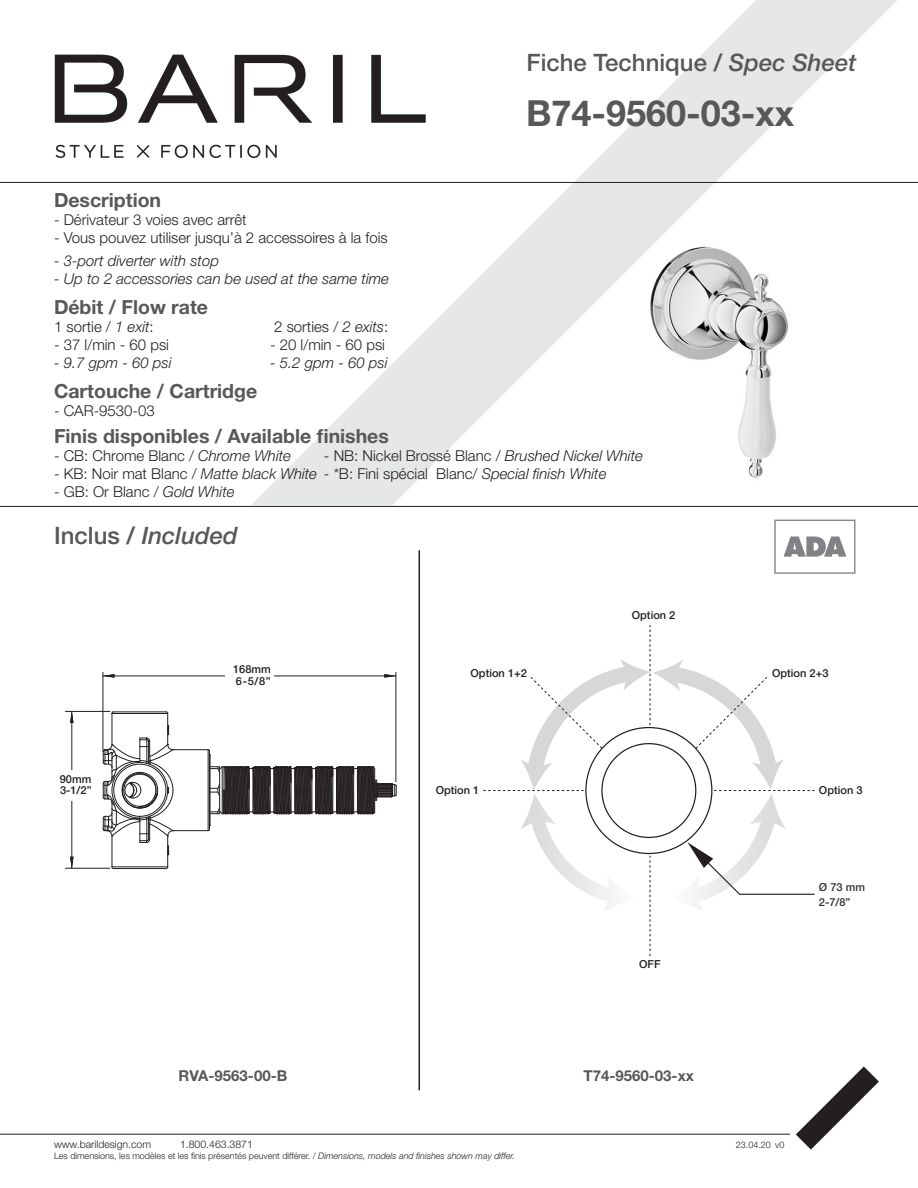
<style>
.page{position:relative;width:918px;height:1188px;background:#fff}
.page>*{position:absolute;margin:0;border:0;box-sizing:border-box;transform-origin:0 0}
.t1{font:700 36px "Helvetica Neue LT Std";color:#57585a}
.t2{font:500 24px "Helvetica Neue LT Std";color:#57585a}
.t3{font:italic 500 24px "Helvetica Neue LT Std";color:#57585a}
.t4{font:700 19.5px "Helvetica Neue LT Std";color:#57585a}
.t5{font:300 15px "Helvetica Neue LT Std";color:#231f20}
.t6{font:italic 300 15px "Helvetica Neue LT Std";color:#231f20}
.t7{font:700 15px "Helvetica Neue LT Std";color:#57585a}
.t8{font:500 11.1px/11.6px "Helvetica Neue LT Std";color:#231f20}
.t9{font:500 11.1px/14.4px "Helvetica Neue LT Std";color:#312f30}
.t10{font:300 10.5px "Helvetica Neue LT Std";color:#231f20}
.t11{font:300 9px "Helvetica Neue LT Std";color:#231f20}
.s1{font-style:italic}
.s2{font-style:normal}
</style>
<div class="page">
<hr style="left:0;top:506px;width:918px;height:1px;background:#231f20">
<hr style="left:0;top:1134px;width:790px;height:1px;background:#231f20">
<svg style="left:796px;top:1066px;width:83px;height:84px"></svg>
<img style="left:54px;top:54px;width:196px;height:104px">
<svg style="left:250px;top:0;width:648px;height:506px"></svg>
<hr style="left:0;top:182px;width:918px;height:1px;background:#231f20">
<svg style="left:483px;top:625px;width:332px;height:331px"></svg>
<hr style="left:103px;top:676px;width:293px;height:1px;background:#231f20">
<hr style="left:103px;top:672px;width:1px;height:79px;background:#231f20">
<hr style="left:72px;top:711px;width:1px;height:157px;background:#231f20">
<hr style="left:65px;top:868px;width:45px;height:1px;background:#231f20">
<hr style="left:65px;top:711px;width:45px;height:1px;background:#231f20">
<svg style="left:103px;top:674px;width:11px;height:4px"></svg>
<svg style="left:70px;top:857px;width:4px;height:11px"></svg>
<svg style="left:70px;top:711px;width:4px;height:12px"></svg>
<div style="left:54px;top:771px;width:39px;height:30px;background:#fff"></div>
<hr style="left:112px;top:836px;width:1px;height:31px;background:#231f20">
<hr style="left:112px;top:713px;width:1px;height:32px;background:#231f20">
<hr style="left:167px;top:713px;width:1px;height:32px;background:#231f20">
<hr style="left:167px;top:836px;width:1px;height:31px;background:#231f20">
<hr style="left:114px;top:712px;width:52px;height:1px;background:#231f20">
<hr style="left:112px;top:713px;width:56px;height:1px;background:#231f20">
<hr style="left:173px;top:749px;width:35px;height:1px;background:#231f20">
<hr style="left:173px;top:830px;width:35px;height:1px;background:#231f20">
<hr style="left:112px;top:866px;width:56px;height:1px;background:#231f20">
<hr style="left:114px;top:868px;width:52px;height:1px;background:#231f20">
<svg style="left:207px;top:672px;width:190px;height:160px"></svg>
<svg style="left:103px;top:725px;width:71px;height:130px"></svg>
<hr style="left:418px;top:550px;width:2px;height:540px;background:#231f20">
<svg style="left:774px;top:520px;width:81px;height:54px"></svg>
<p class="t2" style="left:526px;top:48px;width:331px">Fiche Technique / <span class="s1">Spec Sheet</span></p>
<p class="t1" style="left:526px;top:91px;width:270px">B74-9560-03-xx</p>
<p class="t4" style="left:54px;top:188px;width:109px">Description</p>
<p class="t5" style="left:54px;top:211px;width:194px">- Dérivateur 3 voies avec arrêt</p>
<p class="t5" style="left:54px;top:229px;width:335px">- Vous pouvez utiliser jusqu’à 2 accessoires à la fois</p>
<p class="t6" style="left:54px;top:251px;width:167px">- 3-port diverter with stop</p>
<p class="t6" style="left:54px;top:269px;width:337px">- Up to 2 accessories can be used at the same time</p>
<p class="t4" style="left:54px;top:295px;width:156px">Débit / Flow rate</p>
<p class="t5" style="left:54px;top:317px;width:101px">1 sortie / <span class="s1">1 exit</span>:</p>
<p class="t5" style="left:274px;top:317px;width:116px">2 sorties / <span class="s1">2 exits</span>:</p>
<p class="t5" style="left:54px;top:335px;width:117px">- 37 l/min - 60 psi</p>
<p class="t5" style="left:270px;top:335px;width:117px">- 20 l/min - 60 psi</p>
<p class="t6" style="left:54px;top:353px;width:119px">- 9.7 gpm - 60 psi</p>
<p class="t6" style="left:270px;top:353px;width:119px">- 5.2 gpm - 60 psi</p>
<p class="t4" style="left:54px;top:379px;width:205px">Cartouche / Cartridge</p>
<p class="t5" style="left:54px;top:401px;width:102px">- CAR-9530-03</p>
<p class="t4" style="left:54px;top:424px;width:336px">Finis disponibles / Available finishes</p>
<p class="t5" style="left:54px;top:446px;width:239px">- CB: Chrome Blanc / <span class="s1">Chrome White</span></p>
<p class="t5" style="left:324px;top:446px;width:320px">- NB: Nickel Brossé Blanc / <span class="s1">Brushed Nickel White</span></p>
<p class="t5" style="left:54px;top:464px;width:554px">- KB: Noir mat Blanc / <span class="s1">Matte black White</span> - *B: Fini spécial Blanc/ <span class="s1">Special finish White</span></p>
<p class="t5" style="left:54px;top:482px;width:182px">- GB: Or Blanc / <span class="s1">Gold White</span></p>
<p class="t3" style="left:54px;top:521px;width:185px"><span class="s2">Inclus /</span> Included</p>
<p class="t8" style="left:60px;top:773px;width:33px">90mm<br>3-1/2”</p>
<p class="t8" style="left:233px;top:663px;width:39px">168mm<br>6-5/8”</p>
<p class="t8" style="left:632px;top:610px;width:45px">Option 2</p>
<p class="t8" style="left:471px;top:668px;width:58px">Option 1+2</p>
<p class="t8" style="left:772px;top:668px;width:58px">Option 2+3</p>
<p class="t8" style="left:436px;top:784px;width:45px">Option 1</p>
<p class="t8" style="left:639px;top:958px;width:23px">OFF</p>
<p class="t8" style="left:819px;top:784px;width:45px">Option 3</p>
<p class="t9" style="left:819px;top:880px;width:48px">Ø 73 mm<br>2-7/8”</p>
<p class="t7" style="left:178px;top:1066px;width:110px">RVA-9563-00-B</p>
<p class="t7" style="left:584px;top:1066px;width:112px">T74-9560-03-xx</p>
<p class="t10" style="left:54px;top:1138px;width:99px">www.barildesign.com</p>
<p class="t10" style="left:180px;top:1138px;width:74px">1.800.463.3871</p>
<p class="t11" style="left:736px;top:1139px;width:37px">23.04.20</p>
<p class="t11" style="left:54px;top:1150px;width:463px">Les dimensions, les modèles et les finis présentés peuvent différer. / <span class="s1">Dimensions, models and finishes shown may differ.</span></p>
<p class="t11" style="left:775px;top:1140px;width:11px">v0</p>
</div>
